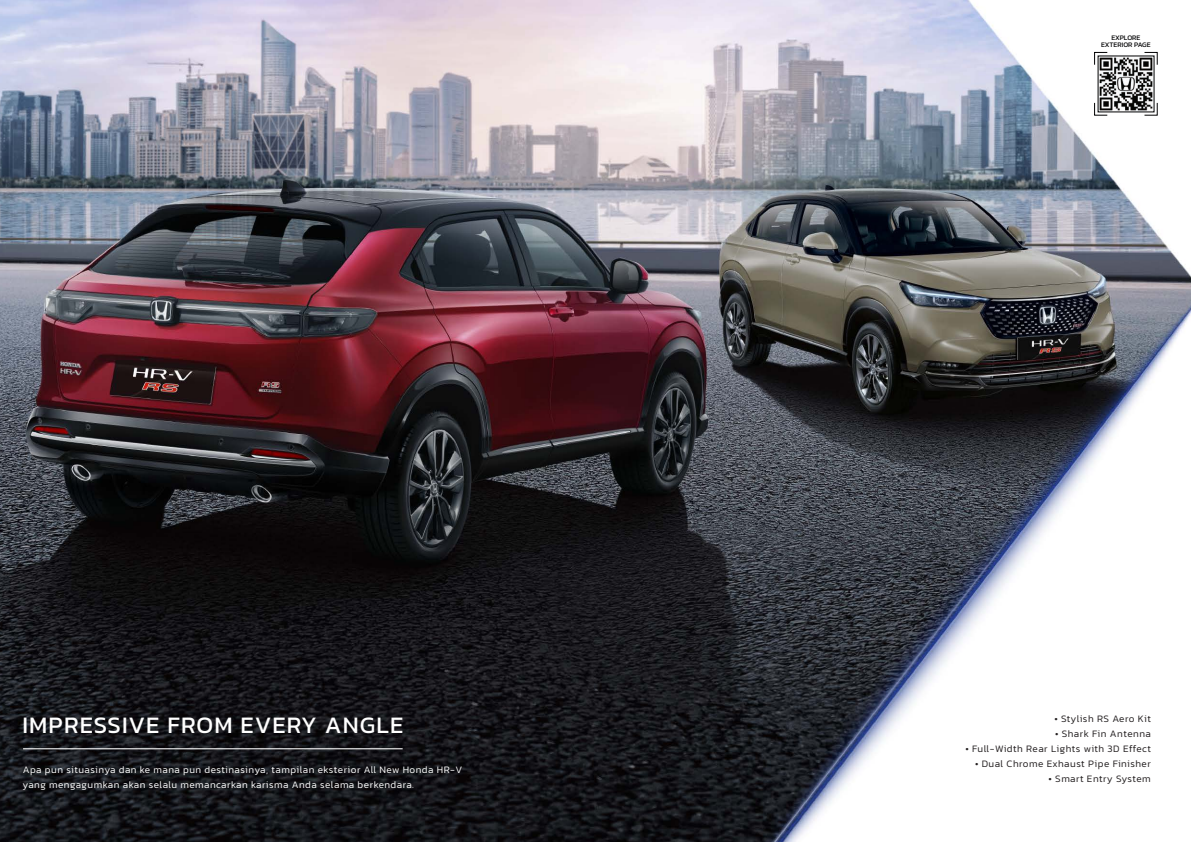
<style>
.page{position:relative;width:1191px;height:842px;background:#fff}
.page>*{position:absolute;margin:0;border:0;box-sizing:border-box;transform-origin:0 0}
.t1{font:24px "Kanit";letter-spacing:.05em;color:#fff}
.t2{font:300 10px/15px "Kanit";letter-spacing:.05em;color:#fefefe}
.t3{font:300 10px "Kanit";letter-spacing:.05em;color:#231f20}
.t4{font:7px/7px "Kanit";color:#010102;text-align:center}
</style>
<div class="page">
<img style="left:0;top:0;width:1191px;height:842px">
<hr style="left:23px;top:748px;width:379px;height:1px;background:#fff">
<div style="left:1089px;top:28px;width:72px;height:91px;background:#fff"></div>
<img style="left:1099px;top:58px;width:53px;height:52px">
<svg style="left:1094px;top:52px;width:13px;height:13px"></svg>
<svg style="left:1144px;top:102px;width:13px;height:14px"></svg>
<svg style="left:1144px;top:52px;width:13px;height:13px"></svg>
<svg style="left:1094px;top:102px;width:13px;height:14px"></svg>
<h1 class="t1" style="left:22px;top:707px;width:382px">IMPRESSIVE FROM EVERY ANGLE</h1>
<p class="t2" style="left:23px;top:762px;width:441px">Apa pun situasinya dan ke mana pun destinasinya , tampilan eksterior All New Honda HR-V yang mengagumkan akan selalu memancarkan karisma Anda selama berkendara.</p>
<p class="t4" style="left:1101px;top:34px;width:51px">EXPLORE<br>EXTERIOR PAGE</p>
<p class="t3" style="left:1054px;top:711px;width:98px">• Stylish RS Aero Kit</p>
<p class="t3" style="left:1055px;top:726px;width:97px">• Shark Fin Antenna</p>
<p class="t3" style="left:965px;top:741px;width:187px">• Full-Width Rear Lights with 3D Effect</p>
<p class="t3" style="left:975px;top:756px;width:177px">• Dual Chrome Exhaust Pipe Finisher</p>
<p class="t3" style="left:1048px;top:771px;width:104px">• Smart Entry System</p>
</div>
